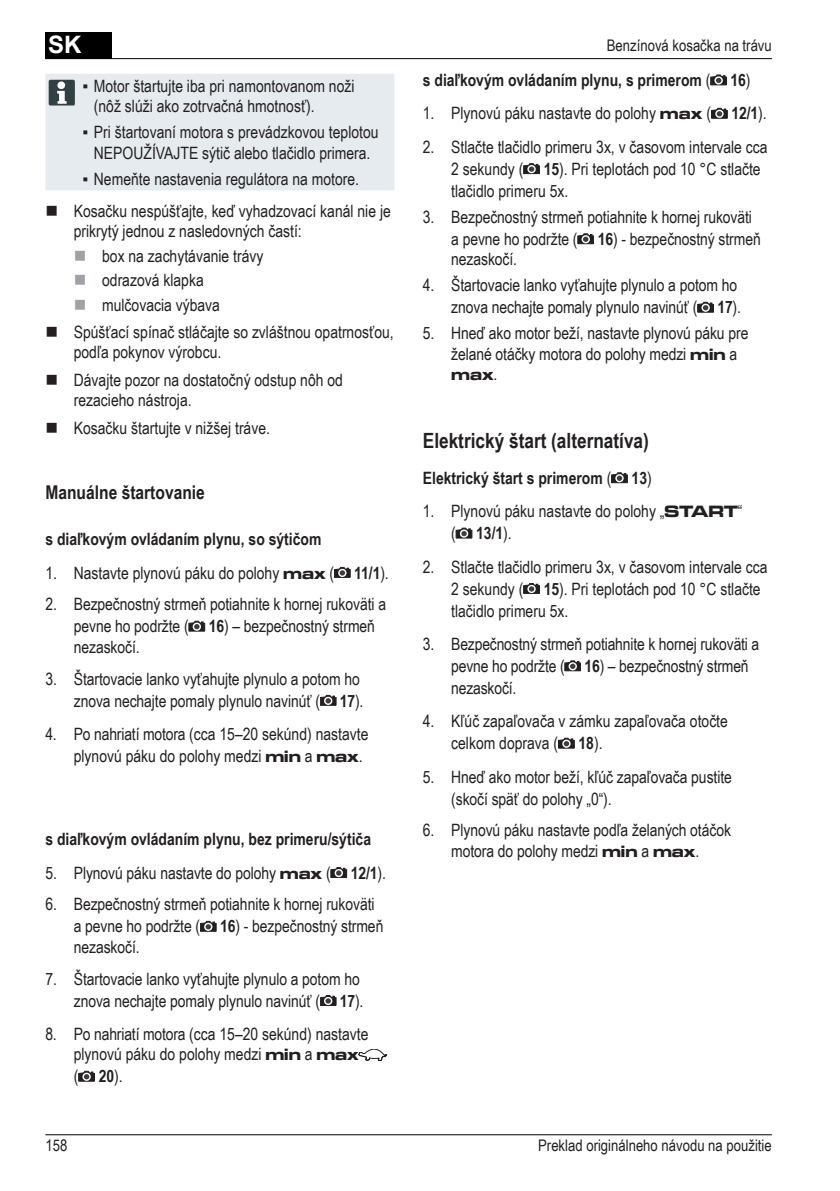
<style>
.page{position:relative;width:840px;height:1191px;background:#fff}
.page>*{position:absolute;margin:0;border:0;box-sizing:border-box;transform-origin:0 0}
.t1{font:700 24px "Arial";color:#fff}
.Überschrift_1_SK{font:700 21px "Arial Narrow";color:#231f20}
.Überschrift_2{font:700 19px "Arial Narrow";color:#231f20}
.t2{font:17px/22px "Arial Narrow";color:#231f20}
.Fließtext_bold{font:700 17px "Arial Narrow";color:#231f20}
.Überschrift_3{font:700 17px "Arial Narrow";color:#231f20}
.t3{font:16px "Arial Narrow";color:#231f20}
.s1{font-family:"Microgramma LT";font-weight:700;font-stretch:expanded}
.s2{font-weight:700}
.s3{font-weight:400}
</style>
<div class="page">
<div style="left:45px;top:32px;width:67px;height:27px;background:#000"></div>
<hr style="left:45px;top:1134px;width:726px;height:1px;background:#000">
<hr style="left:45px;top:58px;width:726px;height:1px;background:#000">
<svg style="left:334px;top:567px;width:16px;height:11px"></svg>
<svg style="left:188px;top:621px;width:17px;height:10px"></svg>
<svg style="left:320px;top:695px;width:16px;height:10px"></svg>
<svg style="left:330px;top:867px;width:17px;height:11px"></svg>
<svg style="left:200px;top:921px;width:16px;height:10px"></svg>
<svg style="left:320px;top:995px;width:16px;height:10px"></svg>
<svg style="left:358px;top:1049px;width:28px;height:11px"></svg>
<svg style="left:78px;top:1070px;width:17px;height:11px"></svg>
<div style="left:45px;top:74px;width:349px;height:116px;background:#e6ebef"></div>
<div style="left:49px;top:80px;width:26px;height:25px;background:#334043;border-radius:2px"></div>
<svg style="left:57px;top:91px;width:10px;height:13px"></svg>
<div style="left:57px;top:81px;width:8px;height:8px;background:#fff;border-radius:50%"></div>
<svg style="left:710px;top:75px;width:16px;height:10px"></svg>
<svg style="left:711px;top:108px;width:16px;height:11px"></svg>
<svg style="left:523px;top:163px;width:16px;height:11px"></svg>
<svg style="left:577px;top:233px;width:16px;height:11px"></svg>
<svg style="left:697px;top:302px;width:16px;height:11px"></svg>
<svg style="left:611px;top:472px;width:16px;height:11px"></svg>
<svg style="left:455px;top:528px;width:17px;height:10px"></svg>
<svg style="left:523px;top:583px;width:16px;height:11px"></svg>
<svg style="left:564px;top:660px;width:16px;height:11px"></svg>
<svg style="left:558px;top:738px;width:16px;height:10px"></svg>
<h1 class="t1" style="left:48px;top:29px;width:35px">SK</h1>
<p class="t2" style="left:94px;top:75px;width:262px;line-height:20.4px;text-indent:-11px">▪ Motor štartujte iba pri namontovanom noži (nôž slúži ako zotrvačná hmotnosť).</p>
<p class="t2" style="left:82px;top:121px;width:297px;line-height:20.4px;text-align:center">▪ Pri štartovaní motora s prevádzkovou teplotou<br>NEPOUŽÍVAJTE sýtič alebo tlačidlo primera.</p>
<p class="t2" style="left:82px;top:167px;width:278px">▪ Nemeňte nastavenia regulátora na motore.</p>
<p class="t2" style="left:74px;top:200px;width:318px;line-height:20.4px">Kosačku nespúšťajte, keď vyhadzovací kanál nie je prikrytý jednou z nasledovných častí:</p>
<p class="t2" style="left:102px;top:244px;width:163px">box na zachytávanie trávy</p>
<p class="t2" style="left:102px;top:269px;width:103px">odrazová klapka</p>
<p class="t2" style="left:102px;top:293px;width:119px">mulčovacia výbava</p>
<p class="t2" style="left:74px;top:321px;width:321px;line-height:20.4px">Spúšťací spínač stláčajte so zvláštnou opatrnosťou, podľa pokynov výrobcu.</p>
<p class="t2" style="left:74px;top:369px;width:270px;line-height:20.4px">Dávajte pozor na dostatočný odstup nôh od rezacieho nástroja.</p>
<p class="t2" style="left:74px;top:416px;width:198px">Kosačku štartujte v nižšej tráve.</p>
<p class="Überschrift_2" style="left:45px;top:478px;width:161px">Manuálne štartovanie</p>
<p class="Fließtext_bold" style="left:45px;top:526px;width:277px">s diaľkovým ovládaním plynu, so sýtičom</p>
<p class="t2" style="left:45px;top:561px;width:345px">1. Nastavte plynovú páku do polohy <span class="s1">max</span> ( <span class="s2">11/1</span>).</p>
<p class="t2" style="left:74px;top:592px;width:313px;text-indent:-28px">2. Bezpečnostný strmeň potiahnite k hornej rukoväti a pevne ho podržte ( <span class="s2">16</span>) – bezpečnostný strmeň</p>
<p class="t2" style="left:74px;top:635px;width:67px">nezaskočí.</p>
<p class="t2" style="left:45px;top:667px;width:319px;text-align:right">3. Štartovacie lanko vyťahujte plynulo a potom ho znova nechajte pomaly plynulo navinúť ( <span class="s2">17</span>).</p>
<p class="t2" style="left:74px;top:722px;width:296px;text-indent:-28px">4. Po nahriatí motora (cca 15–20 sekúnd) nastavte plynovú páku do polohy medzi <span class="s1">min</span> a <span class="s1">max</span>.</p>
<p class="Fließtext_bold" style="left:45px;top:826px;width:327px">s diaľkovým ovládaním plynu, bez primeru/sýtiča</p>
<p class="t2" style="left:45px;top:861px;width:342px">5. Plynovú páku nastavte do polohy <span class="s1">max</span> ( <span class="s2">12/1</span>).</p>
<p class="t2" style="left:74px;top:893px;width:311px;text-indent:-28px">6. Bezpečnostný strmeň potiahnite k hornej rukoväti a pevne ho podržte ( <span class="s2">16</span>) - bezpečnostný strmeň</p>
<p class="t2" style="left:74px;top:935px;width:67px">nezaskočí.</p>
<p class="t2" style="left:45px;top:967px;width:319px;text-align:right">7. Štartovacie lanko vyťahujte plynulo a potom ho znova nechajte pomaly plynulo navinúť ( <span class="s2">17</span>).</p>
<p class="t2" style="left:74px;top:1023px;width:296px;line-height:20.4px;text-indent:-28px">8. Po nahriatí motora (cca 15–20 sekúnd) nastavte plynovú páku do polohy medzi <span class="s1">min</span> a <span class="s1">max</span></p>
<p class="t2" style="left:74px;top:1064px;width:50px">( <span class="s2">20</span>).</p>
<p class="t3" style="left:606px;top:34px;width:166px">Benzínová kosačka na trávu</p>
<p class="Fließtext_bold" style="left:422px;top:67px;width:329px">s diaľkovým ovládaním plynu, s primerom <span class="s3">(</span> 16<span class="s3">)</span></p>
<p class="t2" style="left:422px;top:102px;width:345px">1. Plynovú páku nastavte do polohy <span class="s1">max</span> ( <span class="s2">12/1</span>).</p>
<p class="t2" style="left:451px;top:135px;width:318px;text-indent:-28px">2. Stlačte tlačidlo primeru 3x, v časovom intervale cca<br>2 sekundy ( <span class="s2">15</span>). Pri teplotách pod 10 °C stlačte tlačidlo primeru 5x.</p>
<p class="t2" style="left:451px;top:205px;width:311px;text-indent:-28px">3. Bezpečnostný strmeň potiahnite k hornej rukoväti a pevne ho podržte ( <span class="s2">16</span>) - bezpečnostný strmeň</p>
<p class="t2" style="left:451px;top:248px;width:67px">nezaskočí.</p>
<p class="t2" style="left:422px;top:274px;width:319px;text-align:right">4. Štartovacie lanko vyťahujte plynulo a potom ho znova nechajte pomaly plynulo navinúť ( <span class="s2">17</span>).</p>
<p class="t2" style="left:451px;top:323px;width:298px;line-height:20.4px;text-indent:-28px">5. Hneď ako motor beží, nastavte plynovú páku pre želané otáčky motora do polohy medzi <span class="s1">min</span> a <span class="s1">max</span>.</p>
<p class="Überschrift_1_SK" style="left:422px;top:424px;width:227px">Elektrický štart (alternatíva)</p>
<p class="Überschrift_3" style="left:422px;top:465px;width:230px">Elektrický štart s primerom <span class="s3">(</span> 13<span class="s3">)</span></p>
<p class="t2" style="left:451px;top:499px;width:292px;text-indent:-28px">1. Plynovú páku nastavte do polohy „<span class="s1">START</span>“ ( <span class="s2">13/1</span>).</p>
<p class="t2" style="left:451px;top:555px;width:318px;text-indent:-28px">2. Stlačte tlačidlo primeru 3x, v časovom intervale cca<br>2 sekundy ( <span class="s2">15</span>). Pri teplotách pod 10 °C stlačte tlačidlo primeru 5x.</p>
<p class="t2" style="left:451px;top:632px;width:309px;text-indent:-28px">3. Bezpečnostný strmeň potiahnite k hornej rukoväti a pevne ho podržte ( <span class="s2">16</span>) – bezpečnostný strmeň nezaskočí.</p>
<p class="t2" style="left:451px;top:709px;width:278px;text-indent:-28px">4. Kľúč zapaľovača v zámku zapaľovača otočte celkom doprava ( <span class="s2">18</span>).</p>
<p class="t2" style="left:451px;top:765px;width:282px;text-indent:-28px">5. Hneď ako motor beží, kľúč zapaľovača pustite (skočí späť do polohy „0“).</p>
<p class="t2" style="left:422px;top:819px;width:309px;line-height:20.4px;text-align:center">6. Plynovú páku nastavte podľa želaných otáčok motora do polohy medzi <span class="s1">min</span> a <span class="s1">max</span>.</p>
<p class="t3" style="left:45px;top:1133px;width:23px">158</p>
<p class="t3" style="left:538px;top:1133px;width:235px">Preklad originálneho návodu na použitie</p>
</div>
